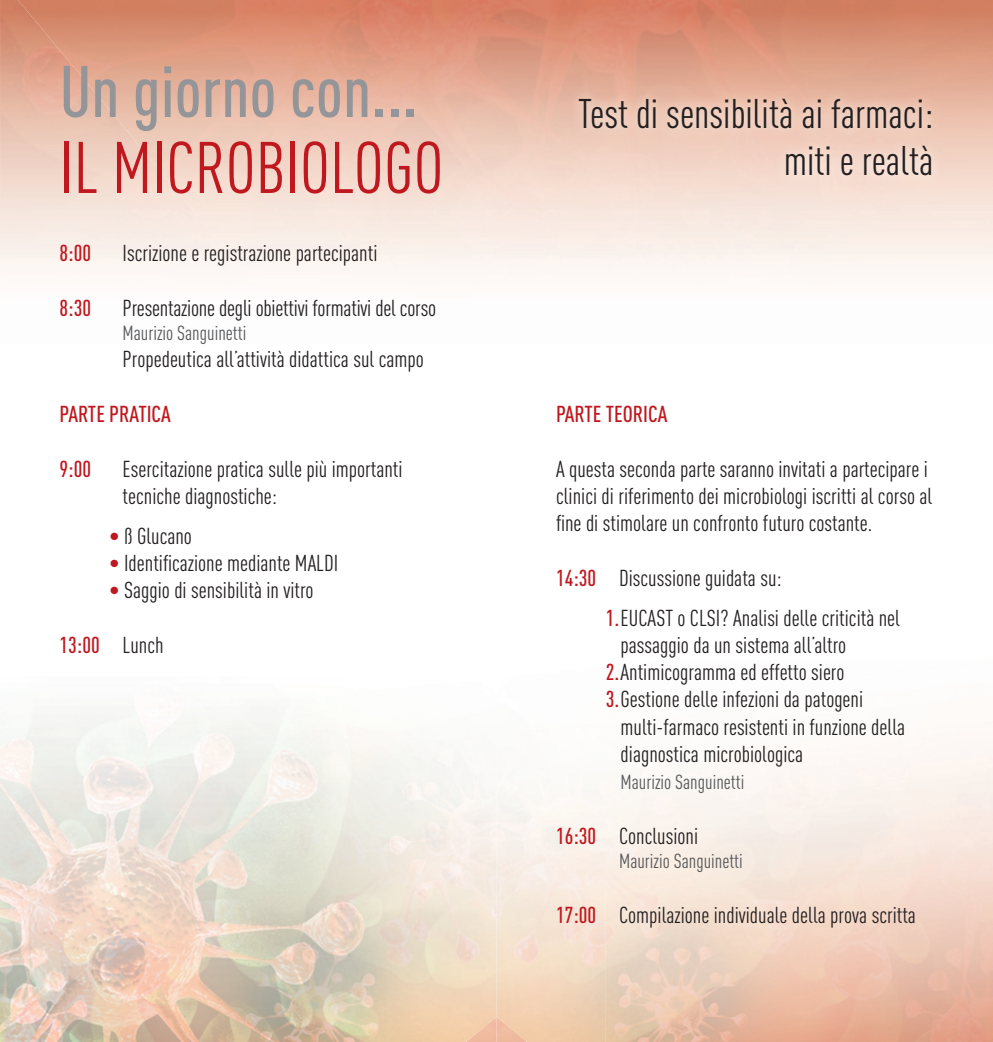
<style>
.page{position:relative;width:993px;height:1042px;background:#fff}
.page>*{position:absolute;margin:0;border:0;box-sizing:border-box;transform-origin:0 0}
.t1{font:500 71.75px "DIN Cond";color:#939598}
.t2{font:71.75px "DIN Cond";color:#bf181e}
.t3{font:40.77px/46.9px "DIN Cond";color:#231f20;text-align:right}
.t4{font:22.75px/27.3px "DIN Cond";color:#231f20}
.t5{font:500 22.75px "DIN Cond";color:#bf181e}
.t6{font:20.12px "DIN Cond";color:#57585a}
.s1{color:#bf181e}
.s2{font-weight:400;color:#231f20}
.s3{font-weight:500;color:#bf181e}
</style>
<div class="page">
<img style="left:0;top:714px;width:496px;height:328px">
<img style="left:466px;top:1016px;width:30px;height:26px">
<img style="left:496px;top:701px;width:109px;height:341px">
<img style="left:0;top:0;width:200px;height:275px">
<img style="left:262px;top:0;width:364px;height:278px">
<img style="left:200px;top:0;width:62px;height:275px">
<img style="left:139px;top:0;width:62px;height:220px">
<img style="left:78px;top:0;width:62px;height:147px">
<img style="left:932px;top:0;width:60px;height:182px">
<img style="left:18px;top:0;width:61px;height:74px">
<img style="left:626px;top:0;width:306px;height:87px">
<img style="left:568px;top:87px;width:374px;height:99px">
<h1 class="t1" style="left:60px;top:49px;width:359px">Un giorno con...</h1>
<h1 class="t2" style="left:60px;top:126px;width:385px">IL MICROBIOLOGO</h1>
<p class="t5" style="left:60px;top:240px;width:33px">8:00</p>
<p class="t4" style="left:123px;top:239px;width:256px">Iscrizione e registrazione partecipanti</p>
<p class="t5" style="left:60px;top:294px;width:33px">8:30</p>
<p class="t4" style="left:123px;top:294px;width:315px">Presentazione degli obiettivi formativi del corso</p>
<p class="t6" style="left:123px;top:321px;width:125px">Maurizio Sanguinetti</p>
<p class="t4" style="left:123px;top:345px;width:302px">Propedeutica all’attività didattica sul campo</p>
<p class="t5" style="left:60px;top:400px;width:113px">PARTE PRATICA</p>
<p class="t5" style="left:60px;top:455px;width:33px">9:00</p>
<p class="t4" style="left:123px;top:455px;width:281px">Esercitazione pratica sulle più importanti tecniche diagnostiche:</p>
<p class="t4" style="left:109px;top:521px;width:84px"><span class="s1">•</span> ß Glucano</p>
<p class="t4" style="left:109px;top:549px;width:230px"><span class="s1">•</span> Identificazione mediante MALDI</p>
<p class="t4" style="left:109px;top:576px;width:206px"><span class="s1">•</span> Saggio di sensibilità in vitro</p>
<p class="t5" style="left:60px;top:631px;width:106px">13:00 <span class="s2">Lunch</span></p>
<h2 class="t3" style="left:578px;top:90px;width:357px">Test di sensibilità ai farmaci: miti e realtà</h2>
<p class="t5" style="left:556px;top:400px;width:113px">PARTE TEORICA</p>
<p class="t4" style="left:556px;top:455px;width:377px">A questa seconda parte saranno invitati a partecipare i clinici di riferimento dei microbiologi iscritti al corso al fine di stimolare un confronto futuro costante.</p>
<p class="t4" style="left:556px;top:564px;width:227px"><span class="s3">14:30</span> Discussione guidata su:</p>
<p class="t4" style="left:620px;top:604px;width:281px;text-indent:-15px"><span class="s3">1.</span> EUCAST o CLSI? Analisi delle criticità nel passaggio da un sistema all’altro</p>
<p class="t4" style="left:605px;top:658px;width:240px"><span class="s3">2.</span> Antimicogramma ed effetto siero</p>
<p class="t4" style="left:620px;top:685px;width:286px;text-indent:-15px"><span class="s3">3.</span> Gestione delle infezioni da patogeni multi-farmaco resistenti in funzione della diagnostica microbiologica</p>
<p class="t6" style="left:620px;top:770px;width:125px">Maurizio Sanguinetti</p>
<p class="t4" style="left:556px;top:822px;width:144px"><span class="s3">16:30</span> Conclusioni</p>
<p class="t6" style="left:619px;top:849px;width:125px">Maurizio Sanguinetti</p>
<p class="t4" style="left:556px;top:901px;width:361px"><span class="s3">17:00</span> Compilazione individuale della prova scritta</p>
</div>
